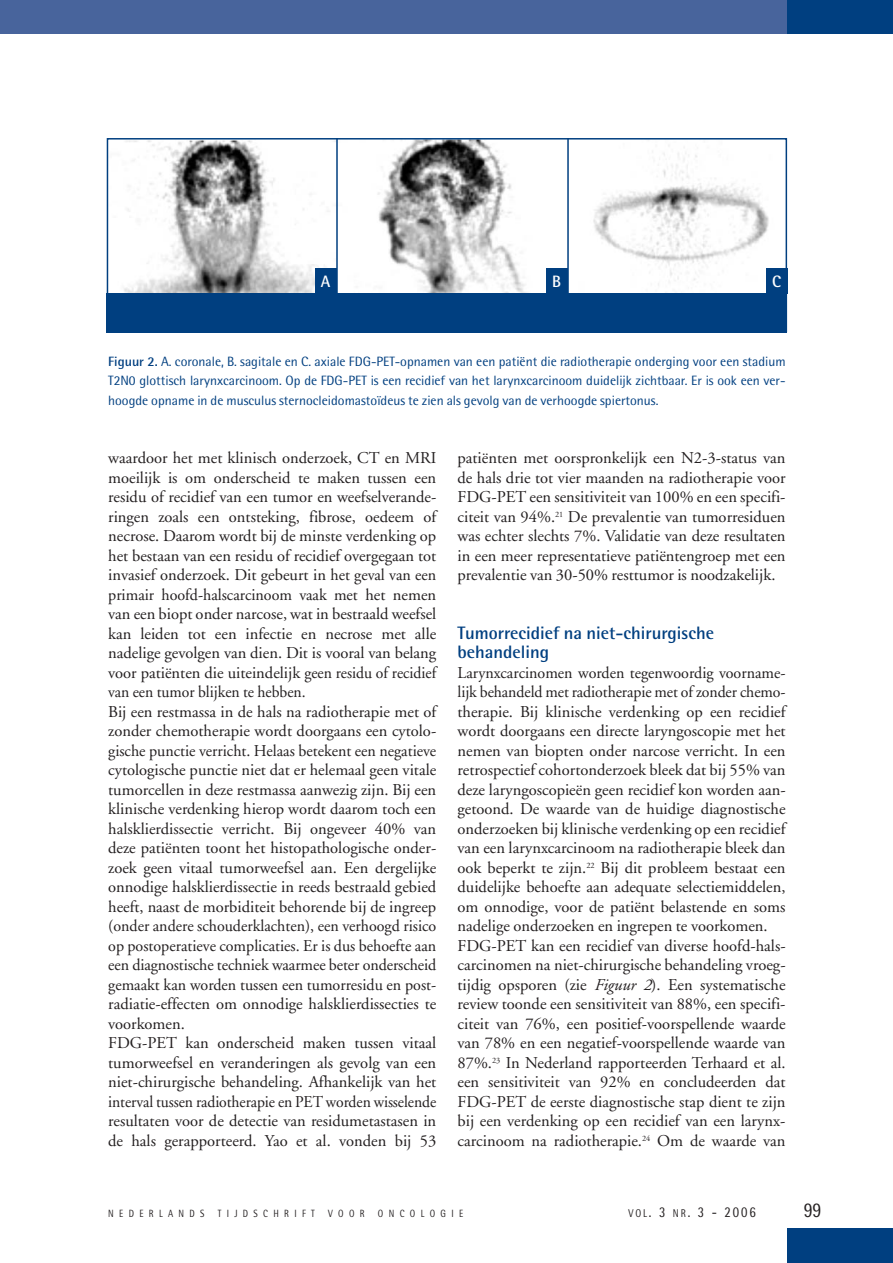
<style>
.page{position:relative;width:893px;height:1263px;background:#fff}
.page>*{position:absolute;margin:0;border:0;box-sizing:border-box;transform-origin:0 0}
.t1{font:21px "Rotis Semi Sans";color:#231f20;scale:.85 1}
.t2{font:700 18px/19.5px "Rotis Semi Sans";color:#003f80}
.t3{font:16.5px/19.5px "Adobe Garamond";color:#231f20}
.t4{font:700 16.5px "Rotis Semi Sans";color:#fff}
.t5{font:15px "Rotis Semi Sans";color:#231f20;scale:.85 1}
.t6{font:13.5px/19.5px "Rotis Semi Sans";color:#003f80;text-align:justify}
.t7{font:10.5px "Rotis Semi Sans";letter-spacing:.6em;color:#231f20;scale:.85 1}
.s1{font-weight:700}
.s2{font-style:italic}
.s3{font-size:11.25px}
</style>
<div class="page">
<div style="left:787px;top:1229px;width:106px;height:34px;background:#003f80"></div>
<div style="left:0;top:0;width:893px;height:34px;background:#48649c"></div>
<div style="left:787px;top:0;width:106px;height:34px;background:#003f80"></div>
<img style="left:124px;top:141px;width:660px;height:152px">
<div style="left:107px;top:138px;width:680px;height:194px;border:2px solid #003f80"></div>
<div style="left:107px;top:293px;width:680px;height:39px;background:#003f80"></div>
<hr style="left:336px;top:138px;width:2px;height:156px;background:#003f80">
<div style="left:315px;top:269px;width:21px;height:25px;background:#003f80"></div>
<hr style="left:567px;top:138px;width:2px;height:156px;background:#003f80">
<div style="left:546px;top:269px;width:21px;height:25px;background:#003f80"></div>
<div style="left:766px;top:269px;width:21px;height:25px;background:#003f80"></div>
<p class="t4" style="left:321px;top:275px;width:11px">A</p>
<p class="t4" style="left:552px;top:275px;width:10px">B</p>
<p class="t4" style="left:772px;top:275px;width:10px">C</p>
<p class="t6" style="left:108px;top:353px;width:679px"><span class="s1">Figuur 2.</span> A. coronale, B. sagitale en C. axiale FDG-PET-opnamen van een patiënt die radiotherapie onderging voor een stadium T2N0 glottisch larynxcarcinoom. Op de FDG-PET is een recidief van het larynxcarcinoom duidelijk zichtbaar. Er is ook een ver&shy;hoogde opname in de musculus sternocleidomastoïdeus te zien als gevolg van de verhoogde spiertonus.</p>
<p class="t3" style="left:108px;top:450px;width:330px">waardoor het met klinisch onderzoek, CT en MRI moeilijk is om onderscheid te maken tussen een residu of recidief van een tumor en weefselverande&shy;ringen zoals een ontsteking, fibrose, oedeem of necrose. Daarom wordt bij de minste verdenking op het bestaan van een residu of recidief overgegaan tot invasief onderzoek. Dit gebeurt in het geval van een primair hoofd-halscarcinoom vaak met het nemen van een biopt onder narcose, wat in bestraald weefsel kan leiden tot een infectie en necrose met alle nadelige gevolgen van dien. Dit is vooral van belang voor patiënten die uiteindelijk geen residu of recidief van een tumor blijken te hebben.<br>Bij een restmassa in de hals na radiotherapie met of zonder chemotherapie wordt doorgaans een cytolo&shy;gische punctie verricht. Helaas betekent een negatieve cytologische punctie niet dat er helemaal geen vitale tumorcellen in deze restmassa aanwezig zijn. Bij een klinische verdenking hierop wordt daarom toch een halsklierdissectie verricht. Bij ongeveer 40% van deze patiënten toont het histopathologische onder&shy;zoek geen vitaal tumorweefsel aan. Een dergelijke onnodige halsklierdissectie in reeds bestraald gebied heeft, naast de morbiditeit behorende bij de ingreep (onder andere schouderklachten), een verhoogd risico op postoperatieve complicaties. Er is dus behoefte aan een diagnostische techniek waarmee beter onderscheid gemaakt kan worden tussen een tumorresidu en post&shy;radiatie-effecten om onnodige halsklierdissecties te voorkomen.<br>FDG-PET kan onderscheid maken tussen vitaal tumorweefsel en veranderingen als gevolg van een niet-chirurgische behandeling. Afhankelijk van het interval tussen radiotherapie en PET worden wisselende resultaten voor de detectie van residumetastasen in de hals gerapporteerd. Yao et al. vonden bij 53</p>
<p class="t3" style="left:457px;top:450px;width:330px;text-align:justify">patiënten met oorspronkelijk een N2-3-status van de hals drie tot vier maanden na radiotherapie voor FDG-PET een sensitiviteit van 100% en een specifi&shy;citeit van 94%.<sup>21</sup> De prevalentie van tumorresiduen was echter slechts 7%. Validatie van deze resultaten in een meer representatieve patiëntengroep met een prevalentie van 30-50% resttumor is noodzakelijk.</p>
<p class="t2" style="left:457px;top:625px;width:258px">Tumorrecidief na niet-chirurgische behandeling</p>
<p class="t3" style="left:457px;top:664px;width:330px">Larynxcarcinomen worden tegenwoordig voorname&shy;lijk behandeld met radiotherapie met of zonder chemo&shy;therapie. Bij klinische verdenking op een recidief wordt doorgaans een directe laryngoscopie met het nemen van biopten onder narcose verricht. In een retrospectief cohortonderzoek bleek dat bij 55% van deze laryngoscopieën geen recidief kon worden aan&shy;getoond. De waarde van de huidige diagnostische onderzoeken bij klinische verdenking op een recidief van een larynxcarcinoom na radiotherapie bleek dan ook beperkt te zijn.<sup>22</sup> Bij dit probleem bestaat een duidelijke behoefte aan adequate selectiemiddelen, om onnodige, voor de patiënt belastende en soms nadelige onderzoeken en ingrepen te voorkomen.<br>FDG-PET kan een recidief van diverse hoofd-hals&shy;carcinomen na niet-chirurgische behandeling vroeg&shy;tijdig opsporen (zie <span class="s2">Figuur 2</span>). Een systematische review toonde een sensitiviteit van 88%, een specifi&shy;citeit van 76%, een positief-voorspellende waarde van 78% en een negatief-voorspellende waarde van 87%.<sup>23</sup> In Nederland rapporteerden Terhaard et al. een sensitiviteit van 92% en concludeerden dat FDG-PET de eerste diagnostische stap dient te zijn bij een verdenking op een recidief van een larynx&shy;carcinoom na radiotherapie.<sup>24</sup> Om de waarde van</p>
<p class="t7" style="left:108px;top:1210px;width:115px">NEDERLANDS</p>
<p class="t7" style="left:218px;top:1210px;width:116px">TIJDSCHRIFT</p>
<p class="t7" style="left:328px;top:1210px;width:44px">VOOR</p>
<p class="t7" style="left:378px;top:1210px;width:102px">ONCOLOGIE</p>
<p class="t5" style="left:628px;top:1207px;width:151px"><span class="s3">VOL</span>. 3 <span class="s3">NR</span>. 3 - 2006</p>
<p class="t1" style="left:804px;top:1202px;width:23px">99</p>
</div>
